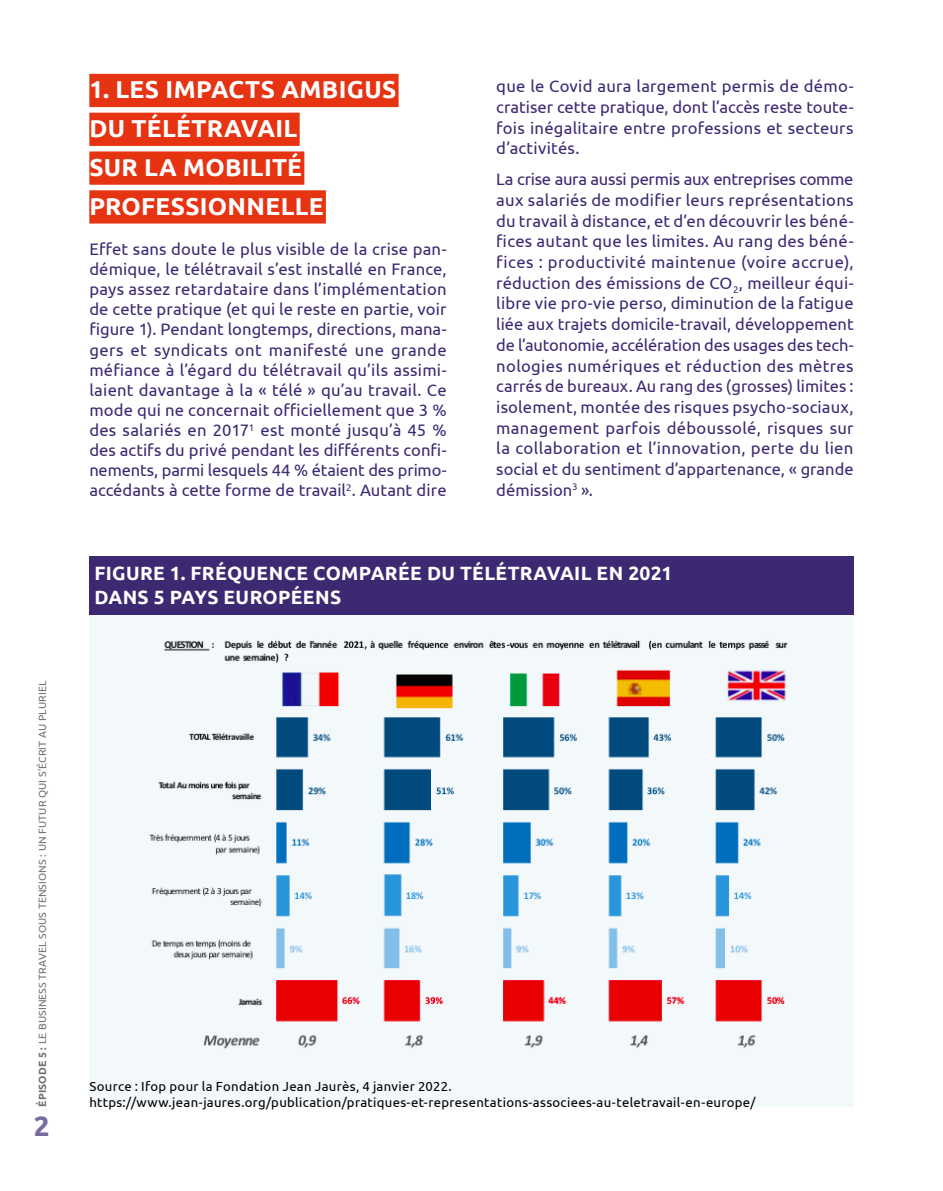
<style>
.page{position:relative;width:943px;height:1191px;background:#fff}
.page>*{position:absolute;margin:0;border:0;box-sizing:border-box;transform-origin:0 0}
.Texte_courant{font:700 28px "Ubuntu";color:#776a9d}
.Titre{font:700 24.5px "Ubuntu";letter-spacing:.015em;color:#fff}
.Titre_infographie{font:700 19.25px/23.6px "Ubuntu";letter-spacing:.015em;color:#fff}
.Texte_courant-2{font:16.62px/20.7px "Ubuntu";letter-spacing:.01em;color:#3c2972}
.Source{font:13.12px/15.8px "Ubuntu";letter-spacing:.025em;color:#000}
.t1{font:10.5px "Ubuntu";letter-spacing:.01em;color:#706f6f}
.s1{font-weight:700}
</style>
<div class="page">
<div style="left:89px;top:74px;width:309px;height:33px;background:#e63312"></div>
<div style="left:89px;top:113px;width:211px;height:33px;background:#e63312"></div>
<div style="left:89px;top:151px;width:215px;height:34px;background:#e63312"></div>
<div style="left:89px;top:190px;width:237px;height:33px;background:#e63312"></div>
<div style="left:89px;top:563px;width:764px;height:543px;background:#f3f8fb"></div>
<div style="left:89px;top:556px;width:764px;height:58px;background:#3c2972"></div>
<img style="left:149px;top:640px;width:639px;height:409px">
<p class="t1" style="left:36px;top:1106px;width:427px;rotate:-90deg"><span class="s1">ÉPISODE 5 :</span> LE BUSINESS TRAVEL SOUS TENSIONS : UN FUTUR QUI S’ÉCRIT AU PLURIEL</p>
<p class="Texte_courant" style="left:34px;top:1109px;width:17px">2</p>
<p class="Titre" style="left:89px;top:75px;width:308px">1. LES IMPACTS AMBIGUS</p>
<p class="Titre" style="left:89px;top:114px;width:210px">DU TÉLÉTRAVAIL</p>
<p class="Titre" style="left:89px;top:152px;width:214px">SUR LA MOBILITÉ</p>
<p class="Titre" style="left:89px;top:191px;width:236px">PROFESSIONNELLE</p>
<p class="Texte_courant-2" style="left:89px;top:238px;width:359px;line-height:20.1px">Effet sans doute le plus visible de la crise pan&shy;démique, le télétravail s’est installé en France, pays assez retardataire dans l’implémentation de cette pratique (et qui le reste en partie, voir figure 1). Pendant longtemps, directions, mana&shy;gers et syndicats ont manifesté une grande méfiance à l’égard du télétravail qu’ils assimi-- laient davantage à la « télé » qu’au travail. Ce mode qui ne concernait officiellement que 3 % des salariés en 2017<sup>1</sup> est monté jusqu’à 45 % des actifs du privé pendant les différents confi&shy;nements, parmi lesquels 44 % étaient des primo&shy;accédants à cette forme de travail<sup>2</sup>. Autant dire</p>
<p class="Texte_courant-2" style="left:496px;top:76px;width:359px;text-align:justify">que le Covid aura largement permis de démo&shy;cratiser cette pratique, dont l’accès reste toute&shy;fois inégalitaire entre professions et secteurs d’activités.</p>
<p class="Texte_courant-2" style="left:496px;top:168px;width:359px">La crise aura aussi permis aux entreprises comme aux salariés de modifier leurs représentations du travail à distance, et d’en découvrir les béné&shy;fices autant que les limites. Au rang des béné&shy;fices : productivité maintenue (voire accrue), réduction des émissions de CO<sub>2</sub>, meilleur équi--- libre vie pro-vie perso, diminution de la fatigue liée aux trajets domicile-travail, développement de l’autonomie, accélération des usages des tech&shy;nologies numériques et réduction des mètres carrés de bureaux. Au rang des (grosses) limites : isolement, montée des risques psycho-sociaux, management parfois déboussolé, risques sur la collaboration et l’innovation, perte du lien social et du sentiment d’appartenance, « grande démission<sup>3</sup> ».</p>
<p class="Titre_infographie" style="left:94px;top:561px;width:579px">FIGURE 1. FRÉQUENCE COMPARÉE DU TÉLÉTRAVAIL EN 2021<br>DANS 5 PAYS EUROPÉENS</p>
<p class="Source" style="left:89px;top:1078px;width:667px">Source : Ifop pour la Fondation Jean Jaurès, 4 janvier 2022. https://www.jean-jaures.org/publication/pratiques-et-representations-associees-au-teletravail-en-europe/</p>
</div>
